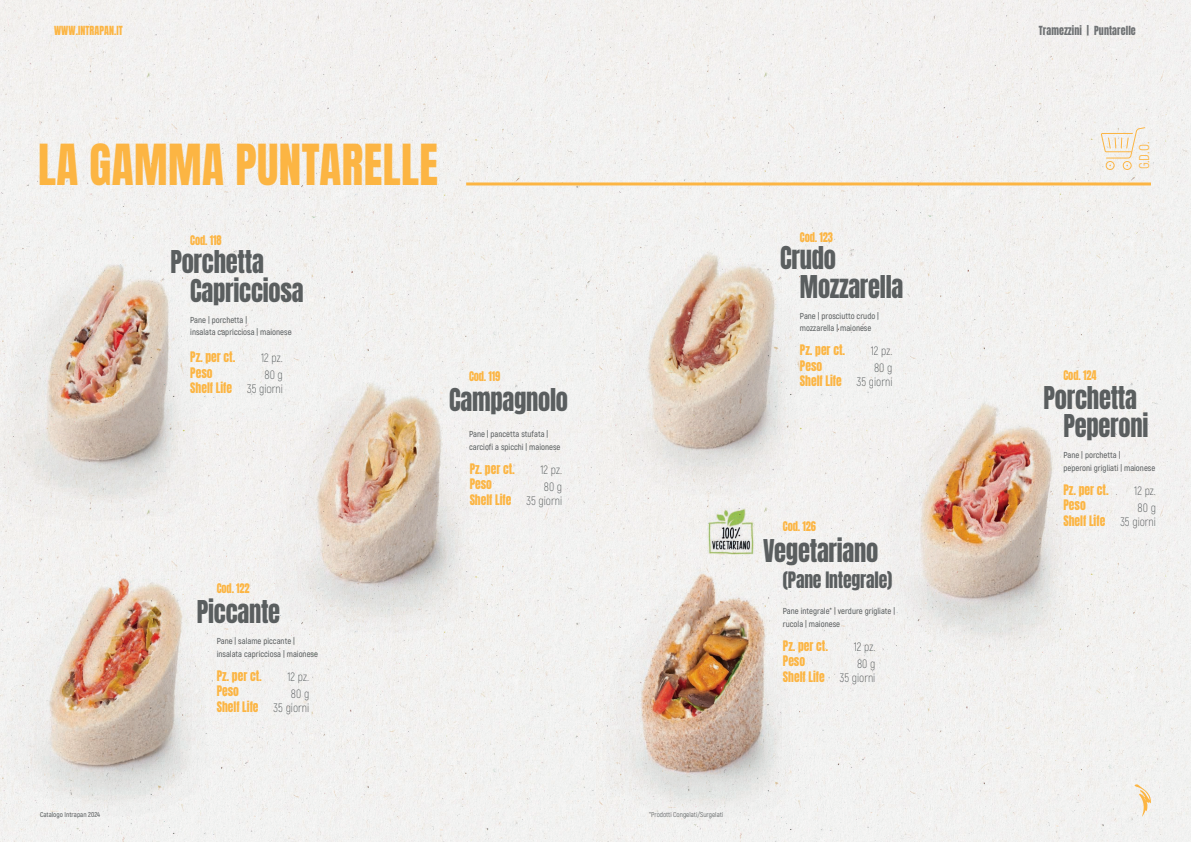
<style>
.page{position:relative;width:1191px;height:842px;background:#f2f1f0}
.page>*{position:absolute;margin:0;border:0;box-sizing:border-box;transform-origin:0 0}
.t1{font:47.2px "Anton";letter-spacing:.01em;color:#fcb543;scale:.95 1}
.t2{font:26.3px/28.3px "Anton";letter-spacing:-.01em;color:#5a5e5f;scale:.93 1}
.t3{font:18.9px "Anton";letter-spacing:-.01em;color:#5a5e5f;scale:.93 1}
.t4{font:14.2px "Akrobat";color:#fcb543;scale:.95 1}
.t5{font:12.1px "Anton";color:#fcb543;scale:.95 1}
.t6{font:300 12.1px "Akrobat";color:#5a5e5f;scale:.95 1}
.t7{font:11.1px "Anton";letter-spacing:-.01em;color:#fcb543;scale:.93 1}
.t8{font:10.5px "Anton";letter-spacing:.01em;color:#6f7274;scale:.95 1}
.t9{font:10.5px "Anton";letter-spacing:.01em;color:#fcb543;scale:.95 1}
.t10{font:600 8.7px/12.5px "Akrobat";color:#5a5e5f}
.t11{font:7px "Akrobat";color:#5a5e5f}
.t12{font:600 7px "Akrobat";color:#5a5e5f}
</style>
<div class="page">
<img style="left:0;top:195px;width:224px;height:316px">
<img style="left:271px;top:307px;width:226px;height:340px">
<svg style="left:1134px;top:784px;width:17px;height:33px"></svg>
<img style="left:0;top:511px;width:237px;height:331px">
<img style="left:609px;top:185px;width:227px;height:337px">
<img style="left:873px;top:340px;width:227px;height:340px">
<img style="left:597px;top:506px;width:220px;height:336px">
<hr style="left:466px;top:182px;width:685px;height:3px;background:#fcb543">
<div style="left:1105px;top:161px;width:9px;height:9px;border:1px solid #fcb543;border-radius:50%"></div>
<div style="left:1122px;top:161px;width:9px;height:9px;border:1px solid #fcb543;border-radius:50%"></div>
<svg style="left:1100px;top:127px;width:45px;height:32px"></svg>
<p class="t9" style="left:54px;top:26px;width:74px">WWW.INTRAPAN.IT</p>
<p class="t8" style="left:1038px;top:26px;width:104px">Tramezzini | Puntarelle</p>
<h1 class="t1" style="left:38px;top:141px;width:422px">LA GAMMA PUNTARELLE</h1>
<h3 class="t4" style="left:1135px;top:169px;width:31px;rotate:-90deg">G.D.O.</h3>
<p class="t7" style="left:190px;top:234px;width:35px">Cod. 118</p>
<h2 class="t2" style="left:190px;top:250px;width:123px;text-indent:-20px">Porchetta<br>Capricciosa</h2>
<p class="t10" style="left:190px;top:313px;width:103px">Pane | porchetta |<br>insalata capricciosa | maionese</p>
<h3 class="t5" style="left:190px;top:351px;width:49px">Pz. per ct.</h3>
<h3 class="t5" style="left:190px;top:382px;width:46px">Shelf Life</h3>
<h3 class="t5" style="left:190px;top:366px;width:25px">Peso</h3>
<h3 class="t6" style="left:261px;top:351px;width:24px">12 pz.</h3>
<h3 class="t6" style="left:247px;top:382px;width:39px">35 giorni</h3>
<h3 class="t6" style="left:264px;top:368px;width:21px">80 g</h3>
<p class="t12" style="left:40px;top:810px;width:62px">Catalogo Intrapan 2024</p>
<p class="t7" style="left:217px;top:582px;width:37px">Cod. 122</p>
<h2 class="t2" style="left:197px;top:600px;width:91px">Piccante</h2>
<p class="t10" style="left:217px;top:635px;width:103px">Pane | salame piccante | insalata capricciosa | maionese</p>
<h3 class="t5" style="left:217px;top:669px;width:49px">Pz. per ct.</h3>
<h3 class="t5" style="left:217px;top:701px;width:46px">Shelf Life</h3>
<h3 class="t5" style="left:217px;top:685px;width:25px">Peso</h3>
<h3 class="t6" style="left:287px;top:669px;width:24px">12 pz.</h3>
<h3 class="t6" style="left:274px;top:700px;width:39px">35 giorni</h3>
<h3 class="t6" style="left:291px;top:686px;width:21px">80 g</h3>
<p class="t7" style="left:469px;top:371px;width:35px">Cod. 119</p>
<h2 class="t2" style="left:449px;top:388px;width:129px">Campagnolo</h2>
<p class="t10" style="left:469px;top:428px;width:93px">Pane | pancetta stufata | carciofi a spicchi | maionese</p>
<h3 class="t5" style="left:469px;top:462px;width:49px">Pz. per ct.</h3>
<h3 class="t5" style="left:469px;top:494px;width:46px">Shelf Life</h3>
<h3 class="t5" style="left:469px;top:478px;width:25px">Peso</h3>
<h3 class="t6" style="left:540px;top:462px;width:24px">12 pz.</h3>
<h3 class="t6" style="left:526px;top:494px;width:39px">35 giorni</h3>
<h3 class="t6" style="left:544px;top:479px;width:21px">80 g</h3>
<p class="t7" style="left:800px;top:231px;width:37px">Cod. 123</p>
<h2 class="t2" style="left:800px;top:246px;width:113px;text-indent:-20px">Crudo<br>Mozzarella</h2>
<p class="t10" style="left:800px;top:309px;width:81px">Pane | prosciutto crudo | mozzarella | maionese</p>
<h3 class="t5" style="left:800px;top:344px;width:49px">Pz. per ct.</h3>
<h3 class="t5" style="left:800px;top:375px;width:46px">Shelf Life</h3>
<h3 class="t5" style="left:800px;top:360px;width:25px">Peso</h3>
<h3 class="t6" style="left:870px;top:344px;width:24px">12 pz.</h3>
<h3 class="t6" style="left:857px;top:375px;width:39px">35 giorni</h3>
<h3 class="t6" style="left:874px;top:361px;width:21px">80 g</h3>
<p class="t7" style="left:783px;top:521px;width:37px">Cod. 126</p>
<h3 class="t3" style="left:783px;top:570px;width:119px">(Pane Integrale)</h3>
<h2 class="t2" style="left:763px;top:539px;width:125px">Vegetariano</h2>
<p class="t10" style="left:783px;top:605px;width:114px">Pane integrale* | verdure grigliate | rucola | maionese</p>
<h3 class="t5" style="left:783px;top:639px;width:49px">Pz. per ct.</h3>
<h3 class="t5" style="left:783px;top:671px;width:46px">Shelf Life</h3>
<h3 class="t5" style="left:783px;top:655px;width:25px">Peso</h3>
<h3 class="t6" style="left:853px;top:639px;width:24px">12 pz.</h3>
<h3 class="t6" style="left:840px;top:670px;width:39px">35 giorni</h3>
<h3 class="t6" style="left:857px;top:656px;width:21px">80 g</h3>
<p class="t11" style="left:649px;top:810px;width:76px">*Prodotti Congelati/Surgelati</p>
<p class="t7" style="left:1063px;top:369px;width:37px">Cod. 124</p>
<h2 class="t2" style="left:1063px;top:386px;width:93px;text-indent:-20px">Porchetta<br>Peperoni</h2>
<p class="t10" style="left:1063px;top:449px;width:93px">Pane | porchetta |<br>peperoni grigliati | maionese</p>
<h3 class="t5" style="left:1063px;top:483px;width:49px">Pz. per ct.</h3>
<h3 class="t5" style="left:1063px;top:515px;width:46px">Shelf Life</h3>
<h3 class="t5" style="left:1063px;top:499px;width:25px">Peso</h3>
<h3 class="t6" style="left:1134px;top:483px;width:24px">12 pz.</h3>
<h3 class="t6" style="left:1120px;top:515px;width:39px">35 giorni</h3>
<h3 class="t6" style="left:1137px;top:500px;width:21px">80 g</h3>
</div>
